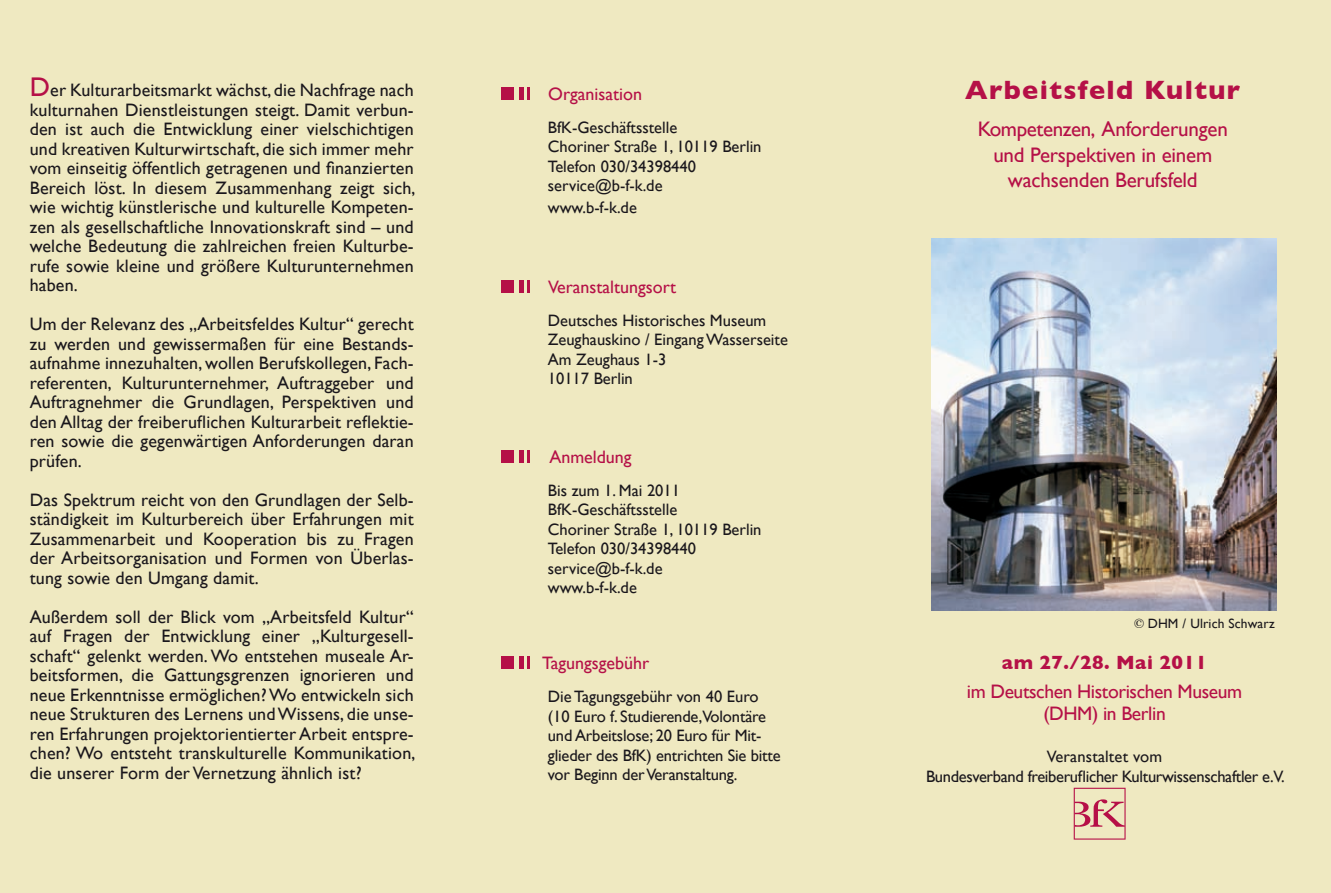
<style>
.page{position:relative;width:1331px;height:893px;background:#efe9c1}
.page>*{position:absolute;margin:0;border:0;box-sizing:border-box;transform-origin:0 0}
.t1{font:700 27px "Gill Sans";letter-spacing:.05em;color:#b51047}
.t2{font:21px/25.5px "Gill Sans";letter-spacing:-.01em;color:#b51047;text-align:center}
.t3{font:19.5px/22.5px "Gill Sans";letter-spacing:-.02em;color:#b51047;text-align:center}
.t4{font:700 19.5px "Gill Sans";letter-spacing:.02em;color:#b51047}
.t5{font:18px/19.5px "Gill Sans";letter-spacing:.01em;color:#1a171c;text-align:justify}
.t6{font:18px "Gill Sans";color:#b51047}
.t7{font:16.5px/19.5px "Gill Sans";color:#1a171c}
.t8{font:16.5px/19.5px "Gill Sans";letter-spacing:-.02em;color:#1a171c;text-align:center}
.t9{font:13.5px "Gill Sans";letter-spacing:.01em;color:#1a171c}
.s1{font-size:27px;color:#b51047}
.s2{font-family:"Times"}
</style>
<div class="page">
<img style="left:932px;top:238px;width:344px;height:372px">
<div style="left:501px;top:87px;width:13px;height:13px;background:#b51047"></div>
<hr style="left:519px;top:87px;width:4px;height:13px;background:#b51047">
<svg style="left:528px;top:87px;width:2px;height:13px"></svg>
<div style="left:501px;top:280px;width:13px;height:13px;background:#b51047"></div>
<hr style="left:519px;top:280px;width:4px;height:13px;background:#b51047">
<svg style="left:528px;top:280px;width:2px;height:13px"></svg>
<div style="left:501px;top:450px;width:13px;height:13px;background:#b51047"></div>
<hr style="left:519px;top:450px;width:4px;height:13px;background:#b51047">
<svg style="left:528px;top:450px;width:2px;height:13px"></svg>
<div style="left:501px;top:656px;width:13px;height:13px;background:#b51047"></div>
<hr style="left:519px;top:656px;width:4px;height:13px;background:#b51047">
<svg style="left:528px;top:656px;width:2px;height:13px"></svg>
<svg style="left:1074px;top:788px;width:51px;height:52px"></svg>
<p class="t5" style="left:30px;top:80px;width:387px"><span class="s1">D</span>er Kulturarbeitsmarkt wächst, die Nachfrage nach kulturnahen Dienstleistungen steigt. Damit verbun&shy;den ist auch die Entwicklung einer vielschichtigen und kreativen Kulturwirtschaft, die sich immer mehr vom einseitig öffentlich getragenen und finanzierten Bereich löst. In diesem Zusammenhang zeigt sich, wie wichtig künstlerische und kulturelle Kompeten&shy;zen als gesellschaftliche Innovationskraft sind – und welche Bedeutung die zahlreichen freien Kulturbe&shy;rufe sowie kleine und größere Kulturunternehmen haben.</p>
<p class="t5" style="left:30px;top:314px;width:385px">Um der Relevanz des „Arbeitsfeldes Kultur“ gerecht zu werden und gewissermaßen für eine Bestands&shy;aufnahme innezuhalten, wollen Berufskollegen, Fach&shy;referenten, Kulturunternehmer, Auftraggeber und Auftragnehmer die Grundlagen, Perspektiven und den Alltag der freiberuflichen Kulturarbeit reflektie&shy;ren sowie die gegenwärtigen Anforderungen daran prüfen.</p>
<p class="t5" style="left:30px;top:490px;width:385px">Das Spektrum reicht von den Grundlagen der Selb&shy;ständigkeit im Kulturbereich über Erfahrungen mit Zusammenarbeit und Kooperation bis zu Fragen der Arbeitsorganisation und Formen von Überlas&shy;tung sowie den Umgang damit.</p>
<p class="t5" style="left:30px;top:607px;width:387px">Außerdem soll der Blick vom „Arbeitsfeld Kultur“ auf Fragen der Entwicklung einer „Kulturgesell&shy;schaft“ gelenkt werden. Wo entstehen museale Ar&shy;beitsformen, die Gattungsgrenzen ignorieren und neue Erkenntnisse ermöglichen? Wo entwickeln sich neue Strukturen des Lernens und Wissens, die unse&shy;ren Erfahrungen projektorientierter Arbeit entspre&shy;chen? Wo entsteht transkulturelle Kommunikation, die unserer Form der Vernetzung ähnlich ist?</p>
<p class="t6" style="left:548px;top:83px;width:95px">Organisation</p>
<p class="t7" style="left:548px;top:117px;width:215px">BfK-Geschäftsstelle<br>Choriner Straße 1, 10119 Berlin<br>Telefon 030/34398440 service@b-f-k.de</p>
<p class="t7" style="left:548px;top:197px;width:91px">www.b-f-k.de</p>
<p class="t6" style="left:548px;top:276px;width:130px">Veranstaltungsort</p>
<p class="t7" style="left:548px;top:310px;width:242px">Deutsches Historisches Museum<br>Zeughauskino / Eingang Wasserseite<br>Am Zeughaus 1-3<br>10117 Berlin</p>
<p class="t6" style="left:549px;top:446px;width:84px">Anmeldung</p>
<p class="t7" style="left:548px;top:480px;width:215px">Bis zum 1. Mai 2011<br>BfK-Geschäftsstelle<br>Choriner Straße 1, 10119 Berlin<br>Telefon 030/34398440 service@b-f-k.de<br>www.b-f-k.de</p>
<p class="t6" style="left:542px;top:652px;width:109px">Tagungsgebühr</p>
<p class="t7" style="left:548px;top:687px;width:235px">Die Tagungsgebühr von 40 Euro (10 Euro f. Studierende,Volontäre und Arbeitslose; 20 Euro für Mit&shy;glieder des BfK) entrichten Sie bitte vor Beginn der Veranstaltung.</p>
<h1 class="t1" style="left:965px;top:74px;width:276px">Arbeitsfeld Kultur</h1>
<p class="t2" style="left:978px;top:116px;width:252px">Kompetenzen, Anforderungen und Perspektiven in einem wachsenden Berufsfeld</p>
<p class="t9" style="left:1134px;top:615px;width:142px"><span class="s2">©</span> DHM / Ulrich Schwarz</p>
<p class="t4" style="left:1002px;top:651px;width:207px">am 27./28. Mai 2011</p>
<p class="t3" style="left:967px;top:680px;width:277px">im Deutschen Historischen Museum (DHM) in Berlin</p>
<p class="t8" style="left:926px;top:747px;width:360px">Veranstaltet vom<br>Bundesverband freiberuflicher Kulturwissenschaftler e.V.</p>
</div>
